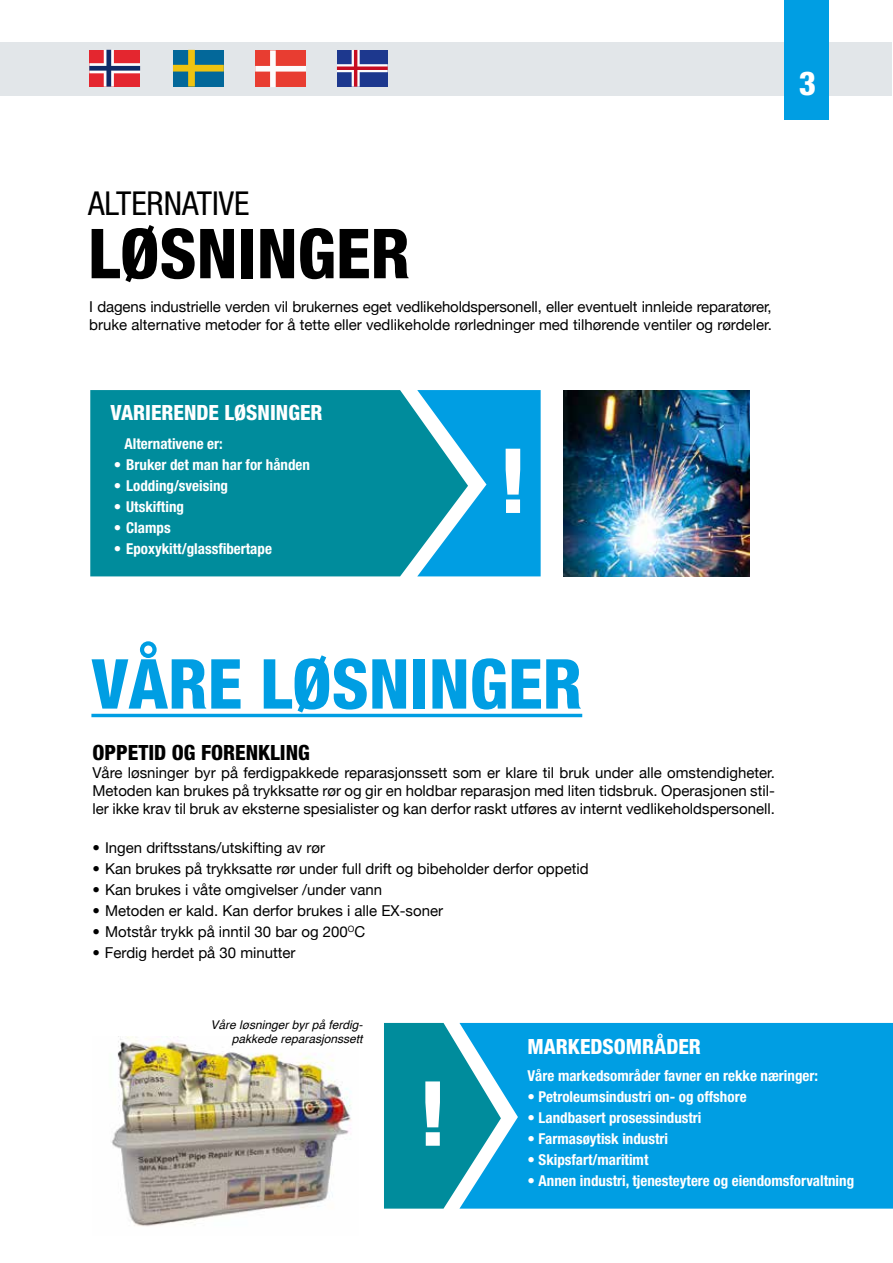
<style>
.page{position:relative;width:893px;height:1263px;background:#fff}
.page>*{position:absolute;margin:0;border:0;box-sizing:border-box;transform-origin:0 0}
.t1{font:800 condensed 90px "Helvetica Neue";color:#fff}
.t2{font:800 condensed 69px "Helvetica Neue";color:#009ee3}
.t3{font:800 condensed 69px "Helvetica Neue";color:#000}
.t4{font:condensed 33px "Helvetica Neue";color:#000}
.t5{font:800 condensed 33px "Helvetica Neue";color:#fff}
.t6{font:800 condensed 21px "Helvetica Neue";color:#fff}
.t7{font:800 condensed 21px "Helvetica Neue";color:#000}
.t8{font:15px/18px "Helvetica Neue";color:#000}
.t9{font:700 condensed 15px "Helvetica Neue";color:#fff}
.t10{font:15px "Helvetica Neue";color:#000}
.t11{font:italic 12px/14.4px "Helvetica";color:#000;text-align:right}
.s1{font-weight:900;font-stretch:normal}
.s2{font-weight:900}
</style>
<div class="page">
<div style="left:0;top:43px;width:892px;height:53px;background:#e2e6e9"></div>
<div style="left:784px;top:0;width:45px;height:119px;background:#009ee3"></div>
<div style="left:90px;top:390px;width:327px;height:186px;background:#008c9c"></div>
<svg style="left:417px;top:390px;width:124px;height:186px;background:#21a7db"></svg>
<svg style="left:337px;top:50px;width:51px;height:37px;background:#605591"></svg>
<svg style="left:89px;top:50px;width:51px;height:37px;background:#bd5365"></svg>
<svg style="left:173px;top:50px;width:51px;height:37px;background:#468272"></svg>
<svg style="left:255px;top:50px;width:51px;height:37px;background:#ed6b62"></svg>
<hr style="left:91px;top:714px;width:491px;height:3px;background:#009ee3">
<img style="left:563px;top:390px;width:186px;height:186px">
<div style="left:384px;top:1023px;width:75px;height:185px;background:#008c9c"></div>
<svg style="left:459px;top:1023px;width:434px;height:185px;background:#08a0e1"></svg>
<img style="left:111px;top:1036px;width:240px;height:191px">
<svg style="left:892px;top:1101px;width:1px;height:108px"></svg>
<hr style="left:892px;top:43px;width:1px;height:53px;background:#e2e6e9">
<h3 class="t5" style="left:799px;top:63px;width:19px">3</h3>
<h3 class="t4" style="left:88px;top:184px;width:163px">ALTERNATIVE</h3>
<h2 class="t3" style="left:88px;top:211px;width:324px">LØSNINGER</h2>
<p class="t8" style="left:89px;top:298px;width:684px">I dagens industrielle verden vil brukernes eget vedlikeholdspersonell, eller eventuelt innleide reparatører, bruke alternative metoder for å tette eller vedlikeholde rørledninger med tilhørende ventiler og rørdeler.</p>
<h3 class="t6" style="left:111px;top:399px;width:213px">VARIERENDE LØSNINGER</h3>
<p class="t9" style="left:125px;top:434px;width:100px">Alternativene er:</p>
<p class="t9" style="left:114px;top:455px;width:198px"><span class="s1">•</span> Bruker det man har for hånden</p>
<p class="t9" style="left:114px;top:476px;width:116px"><span class="s1">•</span> Lodding/sveising</p>
<p class="t9" style="left:114px;top:497px;width:72px"><span class="s1">•</span> Utskifting</p>
<p class="t9" style="left:114px;top:518px;width:58px"><span class="s1">•</span> Clamps</p>
<p class="t9" style="left:114px;top:539px;width:160px"><span class="s1">•</span> Epoxykitt/glassfibertape</p>
<h1 class="t1" style="left:498px;top:425px;width:32px">!</h1>
<h2 class="t2" style="left:91px;top:641px;width:492px">VÅRE LØSNINGER</h2>
<h3 class="t7" style="left:92px;top:740px;width:219px">OPPETID OG FORENKLING</h3>
<p class="t8" style="left:92px;top:765px;width:684px;text-align:justify">Våre løsninger byr på ferdigpakkede reparasjonssett som er klare til bruk under alle omstendigheter.<br>Metoden kan brukes på trykksatte rør og gir en holdbar reparasjon med liten tidsbruk. Operasjonen stil&shy;ler ikke krav til bruk av eksterne spesialister og kan derfor raskt utføres av internt vedlikeholdspersonell.</p>
<p class="t10" style="left:92px;top:839px;width:234px"><span class="s2">•</span> Ingen driftsstans/utskifting av rør</p>
<p class="t8" style="left:92px;top:861px;width:498px"><span class="s2">•</span> Kan brukes på trykksatte rør under full drift og bibeholder derfor oppetid</p>
<p class="t8" style="left:92px;top:882px;width:291px"><span class="s2">•</span> Kan brukes i våte omgivelser /under vann</p>
<p class="t8" style="left:92px;top:903px;width:352px"><span class="s2">•</span> Metoden er kald. Kan derfor brukes i alle EX-soner</p>
<p class="t8" style="left:92px;top:924px;width:274px"><span class="s2">•</span> Motstår trykk på inntil 30 bar og 200<sup>O</sup>C</p>
<p class="t8" style="left:92px;top:945px;width:205px"><span class="s2">•</span> Ferdig herdet på 30 minutter</p>
<p class="t11" style="left:210px;top:1017px;width:154px">Våre løsninger byr på ferdig&shy;pakkede reparasjonssett</p>
<h1 class="t1" style="left:418px;top:1058px;width:32px">!</h1>
<h3 class="t6" style="left:527px;top:1033px;width:175px">MARKEDSOMRÅDER</h3>
<p class="t9" style="left:527px;top:1066px;width:292px">Våre markedsområder favner en rekke næringer:</p>
<p class="t9" style="left:527px;top:1087px;width:221px">• Petroleumsindustri on- og offshore</p>
<p class="t9" style="left:527px;top:1108px;width:176px">• Landbasert prosessindustri</p>
<p class="t9" style="left:527px;top:1129px;width:142px">• Farmasøytisk industri</p>
<p class="t9" style="left:527px;top:1150px;width:122px">• Skipsfart/maritimt</p>
<p class="t9" style="left:527px;top:1171px;width:328px">• Annen industri, tjenesteytere og eiendomsforvaltning</p>
</div>
